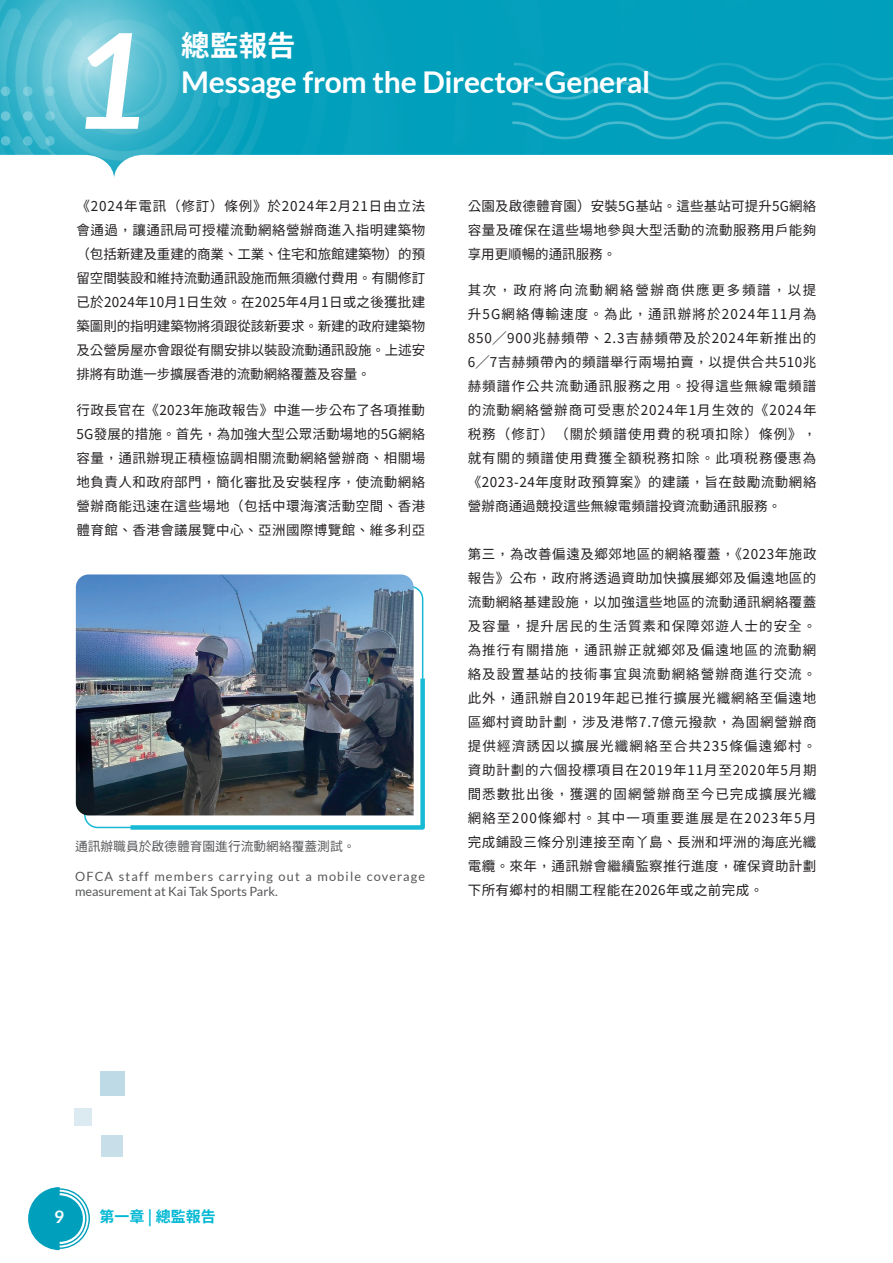
<style>
.page{position:relative;width:893px;height:1263px;background:#fff}
.page>*{position:absolute;margin:0;border:0;box-sizing:border-box;transform-origin:0 0}
.t1{font:italic 700 132px "Lato";color:#fff}
.t2{font:700 30px "Lato";letter-spacing:-.01em;color:#fff}
.t3{font:700 28.5px "Taipei Sans TC Beta";color:#fff}
.t4{font:700 17.25px "Lato";color:#fff}
.t5{font:700 15px "Taipei Sans TC Beta";color:#00b8d4}
.中文大題{font:13.5px/24px "Taipei Sans TC Beta";letter-spacing:.035em;color:#231f20;text-align:justify}
.中文大題-2{font:12.75px/15.3px "Lato";letter-spacing:.09em;color:#57585a}
.中文大題-3{font:12.75px "Taipei Sans TC Beta";color:#57585a}
</style>
<div class="page">
<img style="left:0;top:0;width:893px;height:155px">
<svg style="left:28px;top:1187px;width:62px;height:63px"></svg>
<img style="left:76px;top:574px;width:338px;height:241px">
<img style="left:126px;top:674px;width:299px;height:156px">
<div style="left:100px;top:1071px;width:25px;height:25px;background:#bedae6"></div>
<div style="left:102px;top:1135px;width:21px;height:22px;background:#c8dfe9"></div>
<div style="left:74px;top:1108px;width:18px;height:18px;background:#dcebf1"></div>
<h1 class="t1" style="left:71px;top:5px;width:78px">1</h1>
<h3 class="t3" style="left:181px;top:30px;width:116px">總監報告</h3>
<h2 class="t2" style="left:181px;top:65px;width:471px">Message from the Director-General</h2>
<p class="中文大題" style="left:77px;top:194px;width:350px">《2024年電訊（修訂）條例》於2024年2月21日由立法會通過，讓通訊局可授權流動網絡營辦商進入指明建築物（包括新建及重建的商業、工業、住宅和旅館建築物）的預留空間裝設和維持流動通訊設施而無須繳付費用。有關修訂已於2024年10月1日生效。在2025年4月1日或之後獲批建築圖則的指明建築物將須跟從該新要求。新建的政府建築物及公營房屋亦會跟從有關安排以裝設流動通訊設施。上述安排將有助進一步擴展香港的流動網絡覆蓋及容量。</p>
<p class="中文大題" style="left:77px;top:398px;width:350px">行政長官在《2023年施政報告》中進一步公布了各項推動5G發展的措施。首先，為加強大型公眾活動場地的5G網絡容量，通訊辦現正積極協調相關流動網絡營辦商、相關場地負責人和政府部門，簡化審批及安裝程序，使流動網絡營辦商能迅速在這些場地（包括中環海濱活動空間、香港體育館、香港會議展覽中心、亞洲國際博覽館、維多利亞</p>
<p class="中文大題-3" style="left:75px;top:839px;width:282px">通訊辦職員於啟德體育園進行流動網絡覆蓋測試。</p>
<p class="中文大題-2" style="left:75px;top:868px;width:352px">OFCA staff members carrying out a mobile coverage measurement at Kai Tak Sports Park.</p>
<p class="中文大題" style="left:468px;top:194px;width:350px">公園及啟德體育園）安裝5G基站。這些基站可提升5G網絡容量及確保在這些場地參與大型活動的流動服務用戶能夠享用更順暢的通訊服務。</p>
<p class="中文大題" style="left:468px;top:278px;width:350px">其次，政府將向流動網絡營辦商供應更多頻譜，以提升5G網絡傳輸速度。為此，通訊辦將於2024年11月為850╱900兆赫頻帶、2.3吉赫頻帶及於2024年新推出的6╱7吉赫頻帶內的頻譜舉行兩場拍賣，以提供合共510兆赫頻譜作公共流動通訊服務之用。投得這些無線電頻譜的流動網絡營辦商可受惠於2024年1月生效的《2024年税務（修訂）（關於頻譜使用費的税項扣除）條例》，就有關的頻譜使用費獲全額税務扣除。此項税務優惠為《2023-24年度財政預算案》的建議，旨在鼓勵流動網絡營辦商通過競投這些無線電頻譜投資流動通訊服務。</p>
<p class="中文大題" style="left:468px;top:542px;width:350px">第三，為改善偏遠及鄉郊地區的網絡覆蓋，《2023年施政報告》公布，政府將透過資助加快擴展鄉郊及偏遠地區的流動網絡基建設施，以加強這些地區的流動通訊網絡覆蓋及容量，提升居民的生活質素和保障郊遊人士的安全。為推行有關措施，通訊辦正就鄉郊及偏遠地區的流動網絡及設置基站的技術事宜與流動網絡營辦商進行交流。此外，通訊辦自2019年起已推行擴展光纖網絡至偏遠地區鄉村資助計劃，涉及港幣7.7億元撥款，為固網營辦商提供經濟誘因以擴展光纖網絡至合共235條偏遠鄉村。資助計劃的六個投標項目在2019年11月至2020年5月期間悉數批出後，獲選的固網營辦商至今已完成擴展光纖網絡至200條鄉村。其中一項重要進展是在2023年5月完成鋪設三條分別連接至南丫島、長洲和坪洲的海底光纖電纜。來年，通訊辦會繼續監察推行進度，確保資助計劃下所有鄉村的相關工程能在2026年或之前完成。</p>
<p class="t4" style="left:54px;top:1206px;width:12px">9</p>
<p class="t5" style="left:99px;top:1208px;width:118px">第一章 | 總監報告</p>
</div>
